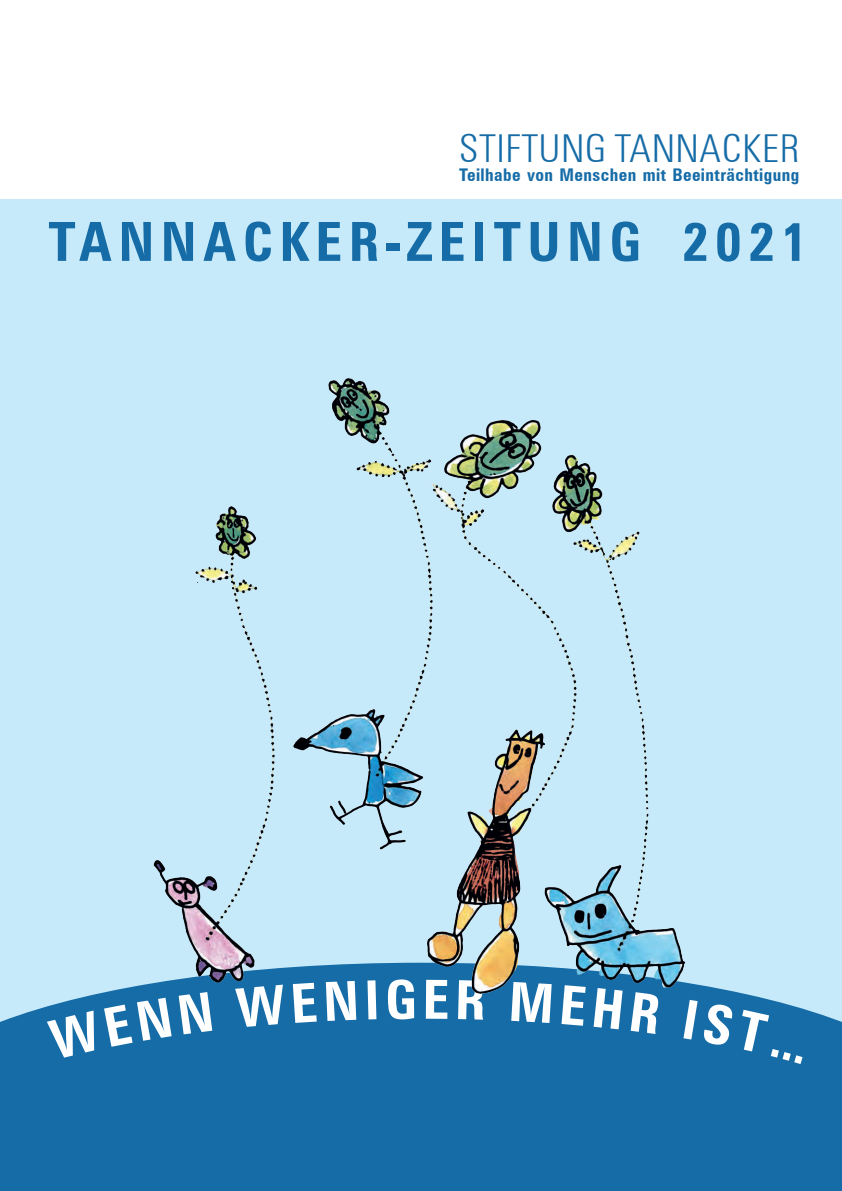
<style>
.page{position:relative;width:842px;height:1191px;background:#fff}
.page>*{position:absolute;margin:0;border:0;box-sizing:border-box;transform-origin:0 0}
.t1{font:700 condensed 54px "Zurich BT";letter-spacing:.12em;color:#166ca7}
.t2{font:700 condensed 54px "Zurich BT";color:#fff}
.t3{font:300 condensed 38.5px "Zurich BT";letter-spacing:.025em;color:#166ca7}
.t4{font:700 condensed 17.5px "Zurich BT";letter-spacing:.025em;color:#166ca7}
</style>
<div class="page">
<div style="left:0;top:199px;width:842px;height:992px;background:#c6eafa"></div>
<div style="left:0;top:984px;width:842px;height:207px;background:#166ca7"></div>
<img style="left:144px;top:378px;width:552px;height:624px">
<div style="left:47px;top:997px;width:125px;height:62px;background:#166ca7"></div>
<svg style="left:179px;top:992px;width:33px;height:42px"></svg>
<div style="left:235px;top:984px;width:51px;height:43px;background:#166ca7"></div>
<svg style="left:293px;top:982px;width:24px;height:41px"></svg>
<div style="left:326px;top:980px;width:50px;height:41px;background:#166ca7"></div>
<svg style="left:388px;top:979px;width:26px;height:40px"></svg>
<svg style="left:458px;top:980px;width:26px;height:39px"></svg>
<div style="left:511px;top:982px;width:41px;height:41px;background:#166ca7"></div>
<svg style="left:561px;top:985px;width:25px;height:40px"></svg>
<svg style="left:594px;top:988px;width:29px;height:41px"></svg>
<svg style="left:631px;top:992px;width:29px;height:42px"></svg>
<div style="left:683px;top:1000px;width:119px;height:64px;background:#166ca7"></div>
<h2 class="t3" style="left:459px;top:125px;width:342px">STIFTUNG TANNACKER</h2>
<p class="t4" style="left:459px;top:165px;width:342px">Teilhabe von Menschen mit Beeinträchtigung</p>
<h1 class="t1" style="left:48px;top:209px;width:761px">Tannacker-Zeitung 2021</h1>
<h1 class="t2" style="left:422px;top:966px;width:29px">e</h1>
</div>
